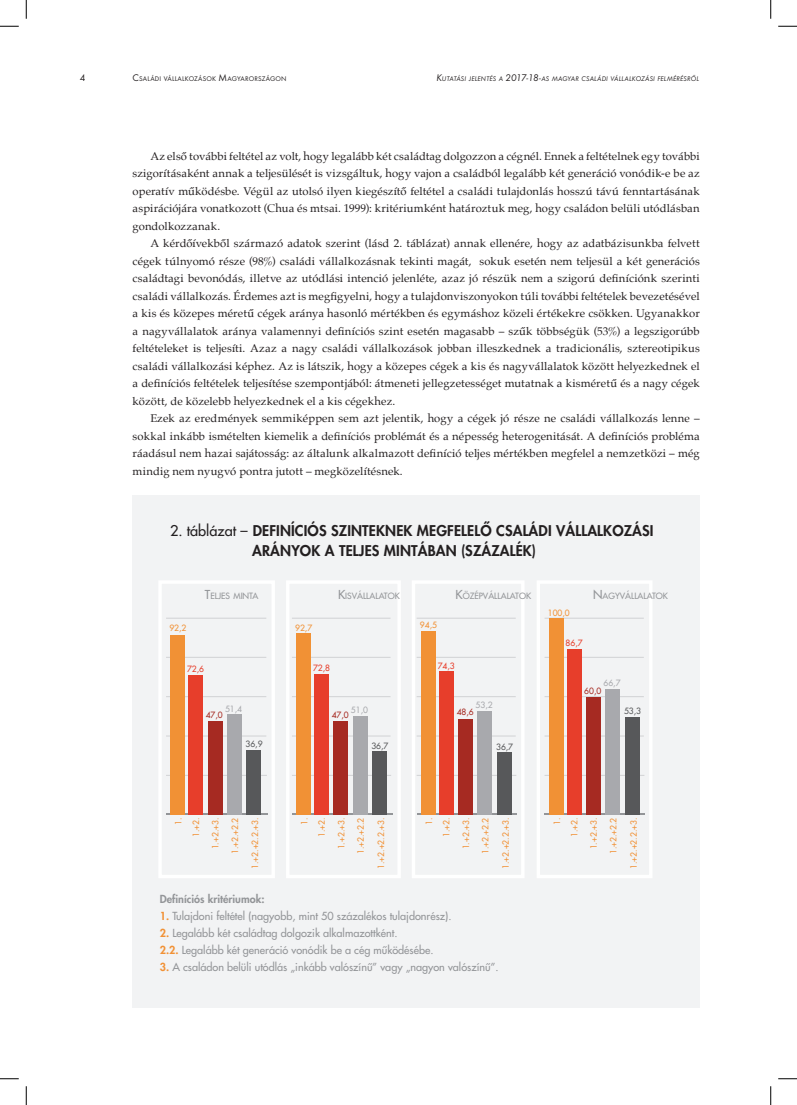
<style>
.page{position:relative;width:797px;height:1105px;background:#fff}
.page>*{position:absolute;margin:0;border:0;box-sizing:border-box;transform-origin:0 0}
.t1{font:800 14.5px/19.2px "Futura CE";letter-spacing:.01em;color:#231f20}
.t2{font:11.25px/17.5px "Palatino";letter-spacing:.01em;color:#231f20;text-align:justify}
.t3{font:500 10.88px/16.9px "Futura CE";color:#939598}
.t4{font:800 10.88px "Futura CE";color:#939598}
.t5{font:10px "Futura TCE";color:#231f20}
.t6{font:500 8.38px/17.5px "Futura CE";color:#f19135;text-align:right}
.t7{font:500 8.38px "Futura CE";color:#939598}
.t8{font:500 8.38px "Futura CE";color:#e73e2b}
.t9{font:500 8.38px "Futura CE";color:#a62a22}
.t10{font:500 8.38px "Futura CE";color:#a8a9ad}
.t11{font:500 8.38px "Futura CE";color:#57585a}
.t12{font:7px "Futura TCE Book Obli";letter-spacing:.02em;color:#231f20}
.t13{font:7px "Futura TCE";letter-spacing:.02em;color:#231f20}
.s1{font-size:10px}
.s2{font-weight:500}
.s3{font-size:12px}
.s4{font-weight:800;color:#f19135}
</style>
<div class="page">
<div style="left:133px;top:496px;width:566px;height:512px;background:#f2f3f4"></div>
<div style="left:158px;top:580px;width:117px;height:298px;border:3px solid #fff"></div>
<div style="left:286px;top:580px;width:115px;height:298px;border:3px solid #fff"></div>
<div style="left:412px;top:580px;width:112px;height:298px;border:3px solid #fff"></div>
<div style="left:536px;top:580px;width:116px;height:298px;border:3px solid #fff"></div>
<hr style="left:166px;top:813px;width:101px;height:2px;background:#939598">
<hr style="left:166px;top:775px;width:101px;height:1px;background:#d1d2d4">
<hr style="left:166px;top:736px;width:100px;height:1px;background:#d1d2d4">
<hr style="left:166px;top:696px;width:100px;height:1px;background:#d1d2d4">
<hr style="left:166px;top:657px;width:100px;height:1px;background:#d1d2d4">
<hr style="left:166px;top:618px;width:100px;height:1px;background:#d1d2d4">
<div style="left:170px;top:635px;width:15px;height:180px;background:#f19135"></div>
<div style="left:188px;top:675px;width:15px;height:140px;background:#e73e2b"></div>
<div style="left:208px;top:721px;width:14px;height:94px;background:#a62a22"></div>
<div style="left:227px;top:715px;width:14px;height:100px;background:#a8a9ad"></div>
<div style="left:246px;top:750px;width:15px;height:65px;background:#57585a"></div>
<hr style="left:292px;top:813px;width:101px;height:2px;background:#939598">
<hr style="left:292px;top:775px;width:99px;height:1px;background:#d1d2d4">
<hr style="left:292px;top:736px;width:98px;height:1px;background:#d1d2d4">
<hr style="left:292px;top:696px;width:98px;height:1px;background:#d1d2d4">
<hr style="left:292px;top:657px;width:98px;height:1px;background:#d1d2d4">
<hr style="left:292px;top:618px;width:98px;height:1px;background:#d1d2d4">
<div style="left:296px;top:633px;width:15px;height:182px;background:#f19135"></div>
<div style="left:314px;top:674px;width:15px;height:141px;background:#e73e2b"></div>
<div style="left:334px;top:721px;width:14px;height:94px;background:#a62a22"></div>
<div style="left:353px;top:716px;width:14px;height:99px;background:#a8a9ad"></div>
<div style="left:372px;top:751px;width:15px;height:64px;background:#57585a"></div>
<hr style="left:417px;top:813px;width:100px;height:2px;background:#939598">
<hr style="left:416px;top:775px;width:100px;height:1px;background:#d1d2d4">
<hr style="left:416px;top:736px;width:99px;height:1px;background:#d1d2d4">
<hr style="left:416px;top:696px;width:99px;height:1px;background:#d1d2d4">
<hr style="left:416px;top:657px;width:99px;height:1px;background:#d1d2d4">
<hr style="left:416px;top:618px;width:99px;height:1px;background:#d1d2d4">
<div style="left:421px;top:631px;width:14px;height:184px;background:#f19135"></div>
<div style="left:439px;top:672px;width:14px;height:143px;background:#e73e2b"></div>
<div style="left:458px;top:719px;width:15px;height:96px;background:#a62a22"></div>
<div style="left:477px;top:711px;width:15px;height:104px;background:#a8a9ad"></div>
<div style="left:497px;top:752px;width:14px;height:63px;background:#57585a"></div>
<hr style="left:545px;top:813px;width:100px;height:2px;background:#939598">
<hr style="left:544px;top:775px;width:100px;height:1px;background:#d1d2d4">
<hr style="left:544px;top:736px;width:100px;height:1px;background:#d1d2d4">
<hr style="left:544px;top:696px;width:100px;height:1px;background:#d1d2d4">
<hr style="left:544px;top:657px;width:100px;height:1px;background:#d1d2d4">
<hr style="left:544px;top:618px;width:100px;height:1px;background:#d1d2d4">
<div style="left:549px;top:618px;width:14px;height:197px;background:#f19135"></div>
<div style="left:567px;top:649px;width:14px;height:166px;background:#e73e2b"></div>
<div style="left:586px;top:697px;width:14px;height:118px;background:#a62a22"></div>
<div style="left:605px;top:689px;width:15px;height:126px;background:#a8a9ad"></div>
<div style="left:625px;top:717px;width:14px;height:98px;background:#57585a"></div>
<svg style="left:0;top:25px;width:19px;height:2px"></svg>
<svg style="left:778px;top:25px;width:19px;height:2px"></svg>
<svg style="left:0;top:1078px;width:19px;height:1px"></svg>
<svg style="left:778px;top:1078px;width:19px;height:1px"></svg>
<svg style="left:25px;top:0;width:2px;height:19px"></svg>
<svg style="left:25px;top:1086px;width:2px;height:19px"></svg>
<svg style="left:770px;top:0;width:1px;height:19px"></svg>
<svg style="left:770px;top:1086px;width:1px;height:19px"></svg>
<p class="t5" style="left:80px;top:71px;width:7px">4</p>
<p class="t13" style="left:133px;top:75px;width:155px"><span class="s1">C</span>SALÁDI VÁLLALKOZÁSOK <span class="s1">M</span>AGYARORSZÁGON</p>
<p class="t12" style="left:436px;top:75px;width:264px"><span class="s1">K</span>UTATÁSI JELENTÉS A <span class="s1">2017-18-</span>AS MAGYAR CSALÁDI VÁLLALKOZÁSI FELMÉRÉSRŐL</p>
<p class="t2" style="left:133px;top:147px;width:568px;text-indent:18px">Az első további feltétel az volt, hogy legalább két családtag dolgozzon a cégnél. Ennek a feltételnek egy további szigorításaként annak a teljesülését is vizsgáltuk, hogy vajon a családból legalább két generáció vonódik-e be az operatív működésbe. Végül az utolsó ilyen kiegészítő feltétel a családi tulajdonlás hosszú távú fenntartásának aspirációjára vonatkozott (Chua és mtsai. 1999): kritériumként határoztuk meg, hogy családon belüli utódlásban gondolkozzanak.</p>
<p class="t2" style="left:133px;top:234px;width:568px;text-indent:18px">A kérdőívekből származó adatok szerint (lásd 2. táblázat) annak ellenére, hogy az adatbázisunkba felvett cégek túlnyomó része (98%) családi vállalkozásnak tekinti magát, sokuk esetén nem teljesül a két generációs családtagi bevonódás, illetve az utódlási intenció jelenléte, azaz jó részük nem a szigorú definíciónk szerinti családi vállalkozás. Érdemes azt is megfigyelni, hogy a tulajdonviszonyokon túli további feltételek bevezetésével a kis és közepes méretű cégek aránya hasonló mértékben és egymáshoz közeli értékekre csökken. Ugyanakkor a nagyvállalatok aránya valamennyi definíciós szint esetén magasabb – szűk többségük (53%) a legszigorúbb feltételeket is teljesíti. Azaz a nagy családi vállalkozások jobban illeszkednek a tradicionális, sztereotipikus családi vállalkozási képhez. Az is látszik, hogy a közepes cégek a kis és nagyvállalatok között helyezkednek el a definíciós feltételek teljesítése szempontjából: átmeneti jellegzetességet mutatnak a kisméretű és a nagy cégek között, de közelebb helyezkednek el a kis cégekhez.</p>
<p class="t2" style="left:133px;top:409px;width:568px;text-indent:18px">Ezek az eredmények semmiképpen sem azt jelentik, hogy a cégek jó része ne családi vállalkozás lenne – sokkal inkább ismételten kiemelik a definíciós problémát és a népesség heterogenitását. A definíciós probléma ráadásul nem hazai sajátosság: az általunk alkalmazott definíció teljes mértékben megfelel a nemzetközi – még mindig nem nyugvó pontra jutott – megközelítésnek.</p>
<p class="t1" style="left:252px;top:521px;width:403px;text-indent:-82px"><span class="s2">2. táblázat –</span> DEFINÍCIÓS SZINTEKNEK MEGFELELŐ CSALÁDI VÁLLALKOZÁSI<br>ARÁNYOK A TELJES MINTÁBAN (SZÁZALÉK)</p>
<p class="t7" style="left:205px;top:591px;width:55px"><span class="s3">T</span>ELJES MINTA</p>
<p class="t7" style="left:593px;top:591px;width:77px"><span class="s3">N</span>AGYVÁLLALATOK</p>
<p class="t7" style="left:338px;top:591px;width:63px"><span class="s3">K</span>ISVÁLLALATOK</p>
<p class="t7" style="left:455px;top:591px;width:77px"><span class="s3">K</span>ÖZÉPVÁLLALATOK</p>
<p class="t6" style="left:169px;top:619px;width:19px">92,2</p>
<p class="t6" style="left:295px;top:619px;width:19px">92,7</p>
<p class="t6" style="left:420px;top:616px;width:19px">94,5</p>
<p class="t8" style="left:187px;top:663px;width:19px">72,6</p>
<p class="t8" style="left:313px;top:663px;width:19px">72,8</p>
<p class="t8" style="left:437px;top:660px;width:19px">74,3</p>
<p class="t10" style="left:225px;top:703px;width:19px">51,4</p>
<p class="t9" style="left:206px;top:709px;width:19px">47,0</p>
<p class="t10" style="left:351px;top:705px;width:19px">51,0</p>
<p class="t9" style="left:332px;top:709px;width:19px">47,0</p>
<p class="t10" style="left:475px;top:699px;width:19px">53,2</p>
<p class="t9" style="left:456px;top:706px;width:19px">48,6</p>
<p class="t11" style="left:245px;top:739px;width:19px">36,9</p>
<p class="t11" style="left:371px;top:740px;width:19px">36,7</p>
<p class="t11" style="left:496px;top:741px;width:19px">36,7</p>
<p class="t6" style="left:170px;top:837px;width:21px;rotate:-90deg">1.<br>1.+2.</p>
<p class="t6" style="left:206px;top:849px;width:33px;rotate:-90deg">1.+2.+3.</p>
<p class="t6" style="left:226px;top:854px;width:38px;rotate:-90deg">1.+2.+2.2</p>
<p class="t6" style="left:246px;top:869px;width:53px;rotate:-90deg">1.+2.+2.2.+3.</p>
<p class="t6" style="left:295px;top:837px;width:21px;rotate:-90deg">1.<br>1.+2.</p>
<p class="t6" style="left:332px;top:849px;width:33px;rotate:-90deg">1.+2.+3.</p>
<p class="t6" style="left:352px;top:854px;width:38px;rotate:-90deg">1.+2.+2.2</p>
<p class="t6" style="left:372px;top:869px;width:53px;rotate:-90deg">1.+2.+2.2.+3.</p>
<p class="t6" style="left:420px;top:837px;width:21px;rotate:-90deg">1.<br>1.+2.</p>
<p class="t6" style="left:457px;top:849px;width:33px;rotate:-90deg">1.+2.+3.</p>
<p class="t6" style="left:476px;top:854px;width:38px;rotate:-90deg">1.+2.+2.2</p>
<p class="t6" style="left:497px;top:869px;width:53px;rotate:-90deg">1.+2.+2.2.+3.</p>
<p class="t4" style="left:160px;top:892px;width:106px">Definíciós kritériumok:</p>
<p class="t3" style="left:160px;top:908px;width:293px"><span class="s4">1.</span> Tulajdoni feltétel (nagyobb, mint 50 százalékos tulajdonrész).</p>
<p class="t3" style="left:160px;top:925px;width:275px"><span class="s4">2.</span> Legalább két családtag dolgozik alkalmazottként.<br><span class="s4">2.2.</span> Legalább két generáció vonódik be a cég működésébe.</p>
<p class="t3" style="left:160px;top:958px;width:340px"><span class="s4">3.</span> A családon belüli utódlás „inkább valószínű” vagy „nagyon valószínű”.</p>
<p class="t6" style="left:548px;top:604px;width:23px">100,0</p>
<p class="t8" style="left:565px;top:637px;width:19px">86,7</p>
<p class="t10" style="left:603px;top:677px;width:19px">66,7</p>
<p class="t9" style="left:584px;top:685px;width:19px">60,0</p>
<p class="t11" style="left:624px;top:706px;width:19px">53,3</p>
<p class="t6" style="left:548px;top:837px;width:21px;rotate:-90deg">1.<br>1.+2.</p>
<p class="t6" style="left:585px;top:849px;width:33px;rotate:-90deg">1.+2.+3.</p>
<p class="t6" style="left:604px;top:854px;width:38px;rotate:-90deg">1.+2.+2.2</p>
<p class="t6" style="left:624px;top:869px;width:53px;rotate:-90deg">1.+2.+2.2.+3.</p>
</div>
